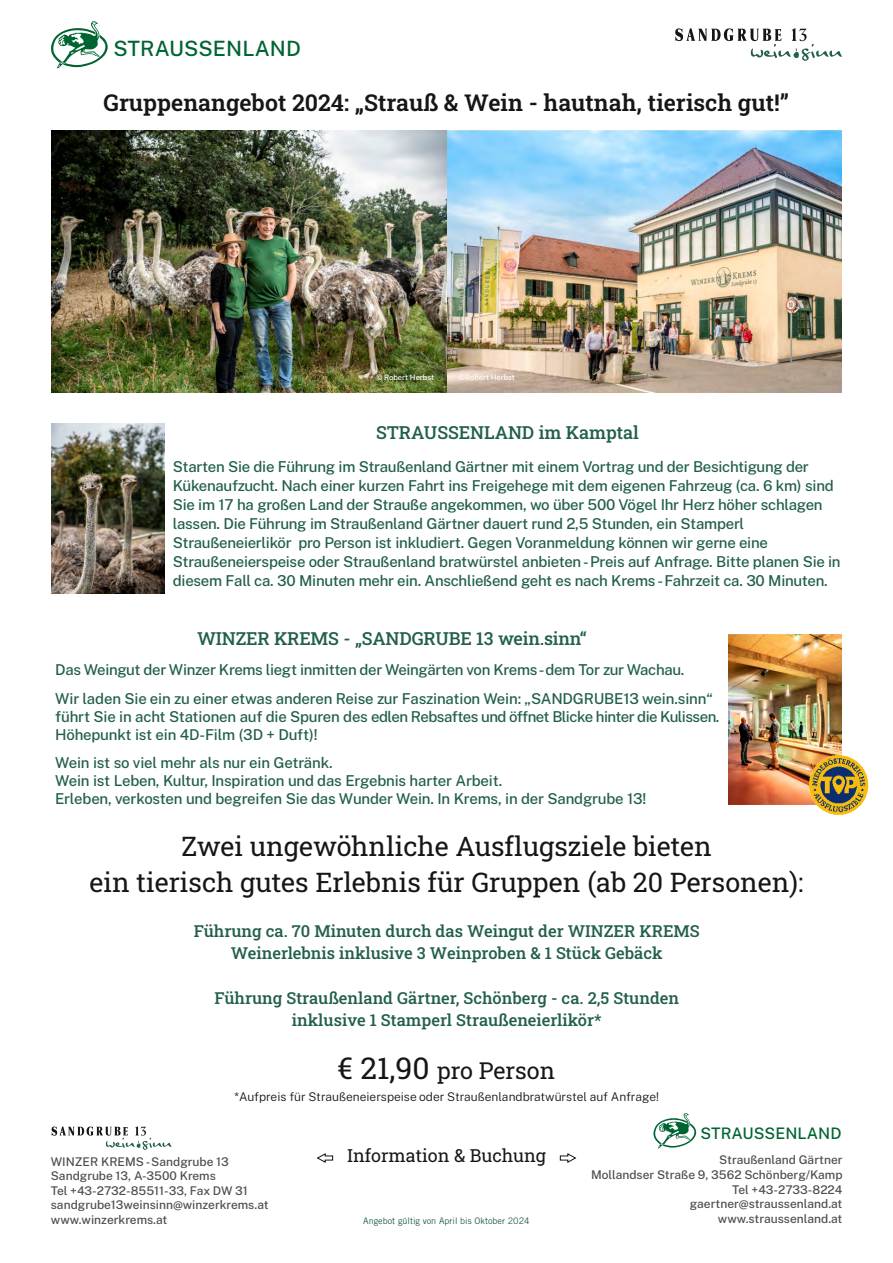
<style>
.page{position:relative;width:893px;height:1263px;background:#fff}
.page>*{position:absolute;margin:0;border:0;box-sizing:border-box;transform-origin:0 0}
.t1{font:27px/36.5px "Roboto Slab";color:#151616;text-align:center}
.t2{font:23.4px "Roboto Slab";color:#151616}
.t3{font:600 23.25px "Roboto Slab";color:#151616}
.t4{font:500 21.15px "Public Sans";color:#006432}
.t5{font:500 18px "Roboto Slab";letter-spacing:-.01em;color:#226048}
.t6{font:18px "Roboto Slab";color:#151616}
.t7{font:500 16.5px/22.2px "Roboto Slab";color:#226048;text-align:center}
.t8{font:500 15.9px "Public Sans";color:#006432}
.t9{font:500 15px/18.9px "Public Sans";letter-spacing:-.02em;color:#226048}
.t10{font:500 12px/14.7px "Public Sans";color:#4e4e4d;text-align:right}
.t11{font:300 12px "Public Sans";color:#151616}
.t12{font:9px "Trade Gothic LT Std";color:#226048}
.t13{font:500 7.5px "Public Sans";color:#fff}
.s1{font-size:30px}
</style>
<div class="page">
<svg style="left:675px;top:28px;width:167px;height:33px"></svg>
<svg style="left:51px;top:1126px;width:121px;height:24px"></svg>
<svg style="left:560px;top:1153px;width:16px;height:10px"></svg>
<svg style="left:317px;top:1153px;width:16px;height:10px"></svg>
<img style="left:51px;top:130px;width:791px;height:262px">
<img style="left:729px;top:635px;width:113px;height:169px">
<img style="left:809px;top:755px;width:59px;height:60px">
<img style="left:51px;top:423px;width:113px;height:170px">
<svg style="left:51px;top:21px;width:57px;height:47px"></svg>
<svg style="left:653px;top:1113px;width:44px;height:35px"></svg>
<h3 class="t4" style="left:114px;top:36px;width:189px">STRAUSSENLAND</h3>
<h3 class="t3" style="left:104px;top:86px;width:687px">Gruppenangebot 2024: „Strauß &amp; Wein - hautnah, tierisch gut!”</h3>
<p class="t13" style="left:376px;top:372px;width:59px">© Robert Herbst</p>
<p class="t13" style="left:459px;top:373px;width:57px">©Robert Herbst</p>
<p class="t5" style="left:376px;top:420px;width:264px">STRAUSSENLAND im Kamptal</p>
<p class="t9" style="left:173px;top:457px;width:669px">Starten Sie die Führung im Straußenland Gärtner mit einem Vortrag und der Besichtigung der Kükenaufzucht. Nach einer kurzen Fahrt ins Freigehege mit dem eigenen Fahrzeug (ca. 6 km) sind Sie im 17 ha großen Land der Strauße angekommen, wo über 500 Vögel Ihr Herz höher schlagen lassen. Die Führung im Straußenland Gärtner dauert rund 2,5 Stunden, ein Stamperl Straußeneierlikör pro Person ist inkludiert. Gegen Voranmeldung können wir gerne eine Straußeneierspeise oder Straußenland bratwürstel anbieten - Preis auf Anfrage. Bitte planen Sie in diesem Fall ca. 30 Minuten mehr ein. Anschließend geht es nach Krems - Fahrzeit ca. 30 Minuten.</p>
<p class="t5" style="left:197px;top:626px;width:391px">WINZER KREMS - „SANDGRUBE 13 wein.sinn“</p>
<p class="t9" style="left:55px;top:655px;width:659px;line-height:28.7px">Das Weingut der Winzer Krems liegt inmitten der Weingärten von Krems -dem Tor zur Wachau.<br>Wir laden Sie ein zu einer etwas anderen Reise zur Faszination Wein: „SANDGRUBE13 wein.sinn“</p>
<p class="t9" style="left:55px;top:707px;width:666px;line-height:17.9px">führt Sie in acht Stationen auf die Spuren des edlen Rebsaftes und öffnet Blicke hinter die Kulissen.<br>Höhepunkt ist ein 4D-Film (3D + Duft)!</p>
<p class="t9" style="left:55px;top:754px;width:593px;line-height:17.9px">Wein ist so viel mehr als nur ein Getränk.<br>Wein ist Leben, Kultur, Inspiration und das Ergebnis harter Arbeit.<br>Erleben, verkosten und begreifen Sie das Wunder Wein. In Krems, in der Sandgrube 13!</p>
<h1 class="t1" style="left:90px;top:827px;width:715px">Zwei ungewöhnliche Ausflugsziele bieten<br>ein tierisch gutes Erlebnis für Gruppen (ab 20 Personen):</h1>
<p class="t7" style="left:194px;top:919px;width:508px">Führung ca. 70 Minuten durch das Weingut der WINZER KREMS<br>Weinerlebnis inklusive 3 Weinproben &amp; 1 Stück Gebäck</p>
<p class="t7" style="left:214px;top:986px;width:466px">Führung Straußenland Gärtner, Schönberg - ca. 2,5 Stunden inklusive 1 Stamperl Straußeneierlikör*</p>
<h2 class="t2" style="left:338px;top:1055px;width:219px"><span class="s1">€ 21,90</span> pro Person</h2>
<p class="t11" style="left:235px;top:1089px;width:426px">*Aufpreis für Straußeneierspeise oder Straußenlandbratwürstel auf Anfrage!</p>
<p class="t8" style="left:700px;top:1124px;width:142px">STRAUSSENLAND</p>
<p class="t10" style="left:51px;top:1154px;width:219px;text-align:left">WINZER KREMS - Sandgrube 13<br>Sandgrube 13, A-3500 Krems<br>Tel +43-2732-85511-33, Fax DW 31 sandgrube13weinsinn@winzerkrems.at www.winzerkrems.at</p>
<p class="t6" style="left:347px;top:1143px;width:200px">Information &amp; Buchung</p>
<p class="t10" style="left:591px;top:1152px;width:253px">Straußenland Gärtner<br>Mollandser Straße 9, 3562 Schönberg/Kamp<br>Tel +43-2733-8224 gaertner@straussenland.at www.straussenland.at</p>
<p class="t12" style="left:363px;top:1217px;width:168px">Angebot gültig von April bis Oktober 2024</p>
</div>
